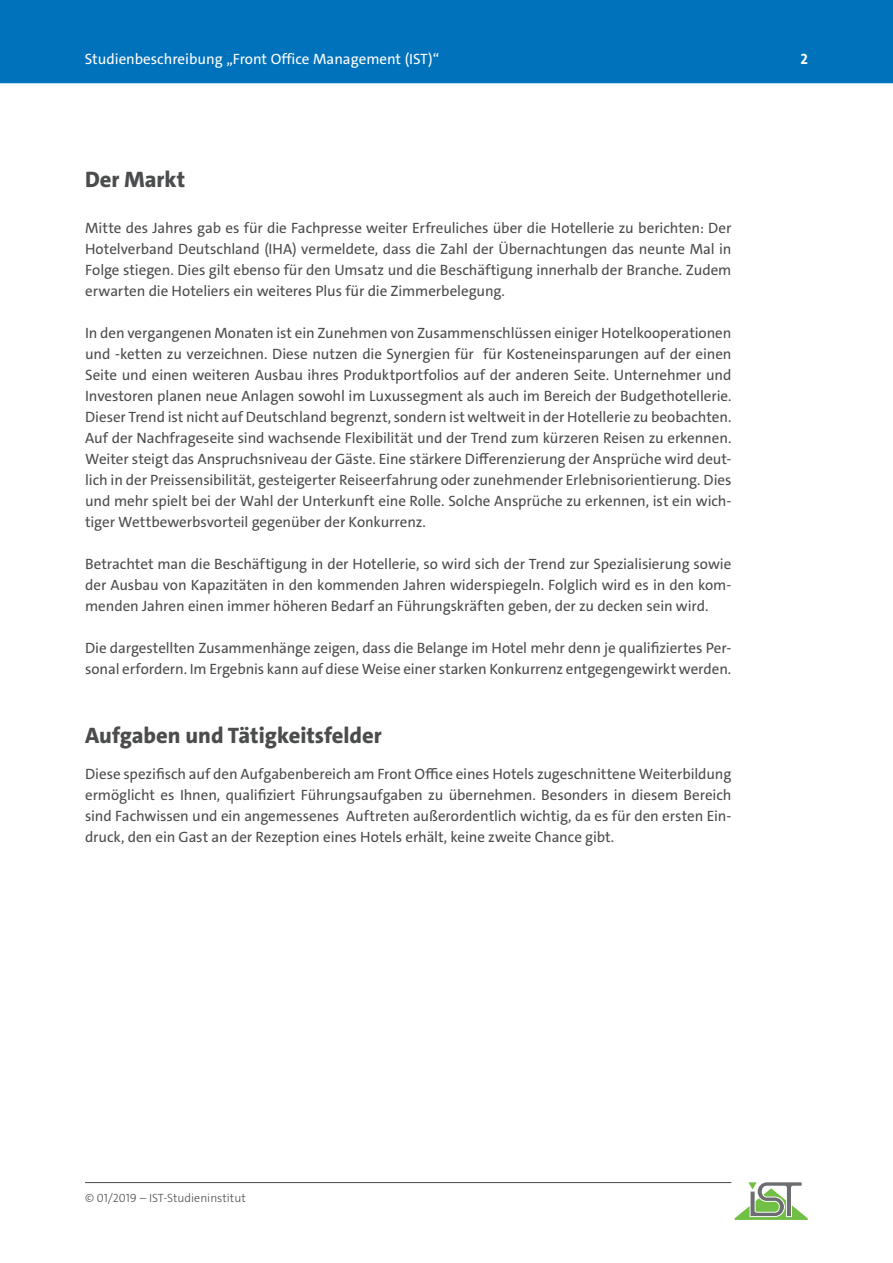
<style>
.page{position:relative;width:893px;height:1263px;background:#fff}
.page>*{position:absolute;margin:0;border:0;box-sizing:border-box;transform-origin:0 0}
.t1{font:800 22.5px "The Sans C4 s";color:#4b4c4d}
.t2{font:15px/21px "The Sans C4 s";letter-spacing:-.005em;color:#4b4c4d;text-align:justify}
.t3{font:15px "The Sans C4 s";color:#fff}
.t4{font:700 15px "The Sans C4 s";color:#fff}
.t5{font:300 12px "The Sans C4 s";color:#4b4c4d}
</style>
<div class="page">
<hr style="left:85px;top:1182px;width:646px;height:1px;background:#4b4c4d">
<svg style="left:734px;top:1182px;width:74px;height:38px"></svg>
<div style="left:0;top:0;width:893px;height:83px;background:#0072bc"></div>
<p class="t3" style="left:85px;top:49px;width:356px">Studienbeschreibung „Front Office Management (IST)“</p>
<p class="t4" style="left:800px;top:49px;width:9px">2</p>
<h1 class="t1" style="left:85px;top:165px;width:102px">Der Markt</h1>
<p class="t2" style="left:85px;top:217px;width:648px">Mitte des Jahres gab es für die Fachpresse weiter Erfreuliches über die Hotellerie zu berichten: Der Hotelverband Deutschland (IHA) vermeldete, dass die Zahl der Übernachtungen das neunte Mal in Folge stiegen. Dies gilt ebenso für den Umsatz und die Beschäftigung innerhalb der Branche. Zudem erwarten die Hoteliers ein weiteres Plus für die Zimmerbelegung.</p>
<p class="t2" style="left:85px;top:322px;width:648px">In den vergangenen Monaten ist ein Zunehmen von Zusammenschlüssen einiger Hotelkooperationen und -ketten zu verzeichnen. Diese nutzen die Synergien für für Kosteneinsparungen auf der einen Seite und einen weiteren Ausbau ihres Produktportfolios auf der anderen Seite. Unternehmer und Investoren planen neue Anlagen sowohl im Luxussegment als auch im Bereich der Budgethotellerie.<br>Dieser Trend ist nicht auf Deutschland begrenzt, sondern ist weltweit in der Hotellerie zu beobachten.<br>Auf der Nachfrageseite sind wachsende Flexibilität und der Trend zum kürzeren Reisen zu erkennen.<br>Weiter steigt das Anspruchsniveau der Gäste. Eine stärkere Differenzierung der Ansprüche wird deut&shy;lich in der Preissensibilität, gesteigerter Reiseerfahrung oder zunehmender Erlebnisorientierung. Dies und mehr spielt bei der Wahl der Unterkunft eine Rolle. Solche Ansprüche zu erkennen, ist ein wich&shy;tiger Wettbewerbsvorteil gegenüber der Konkurrenz.</p>
<p class="t2" style="left:85px;top:553px;width:648px">Betrachtet man die Beschäftigung in der Hotellerie, so wird sich der Trend zur Spezialisierung sowie der Ausbau von Kapazitäten in den kommenden Jahren widerspiegeln. Folglich wird es in den kom&shy;menden Jahren einen immer höheren Bedarf an Führungskräften geben, der zu decken sein wird.</p>
<p class="t2" style="left:85px;top:637px;width:648px">Die dargestellten Zusammenhänge zeigen, dass die Belange im Hotel mehr denn je qualifiziertes Per&shy;sonal erfordern. Im Ergebnis kann auf diese Weise einer starken Konkurrenz entgegengewirkt werden.</p>
<h1 class="t1" style="left:85px;top:721px;width:298px">Aufgaben und Tätigkeitsfelder</h1>
<p class="t2" style="left:85px;top:763px;width:648px">Diese spezifisch auf den Aufgabenbereich am Front Office eines Hotels zugeschnittene Weiterbildung ermöglicht es Ihnen, qualifiziert Führungsaufgaben zu übernehmen. Besonders in diesem Bereich sind Fachwissen und ein angemessenes Auftreten außerordentlich wichtig, da es für den ersten Ein&shy;druck, den ein Gast an der Rezeption eines Hotels erhält, keine zweite Chance gibt.</p>
<p class="t5" style="left:85px;top:1190px;width:162px">© 01/2019 – IST-Studieninstitut</p>
</div>
